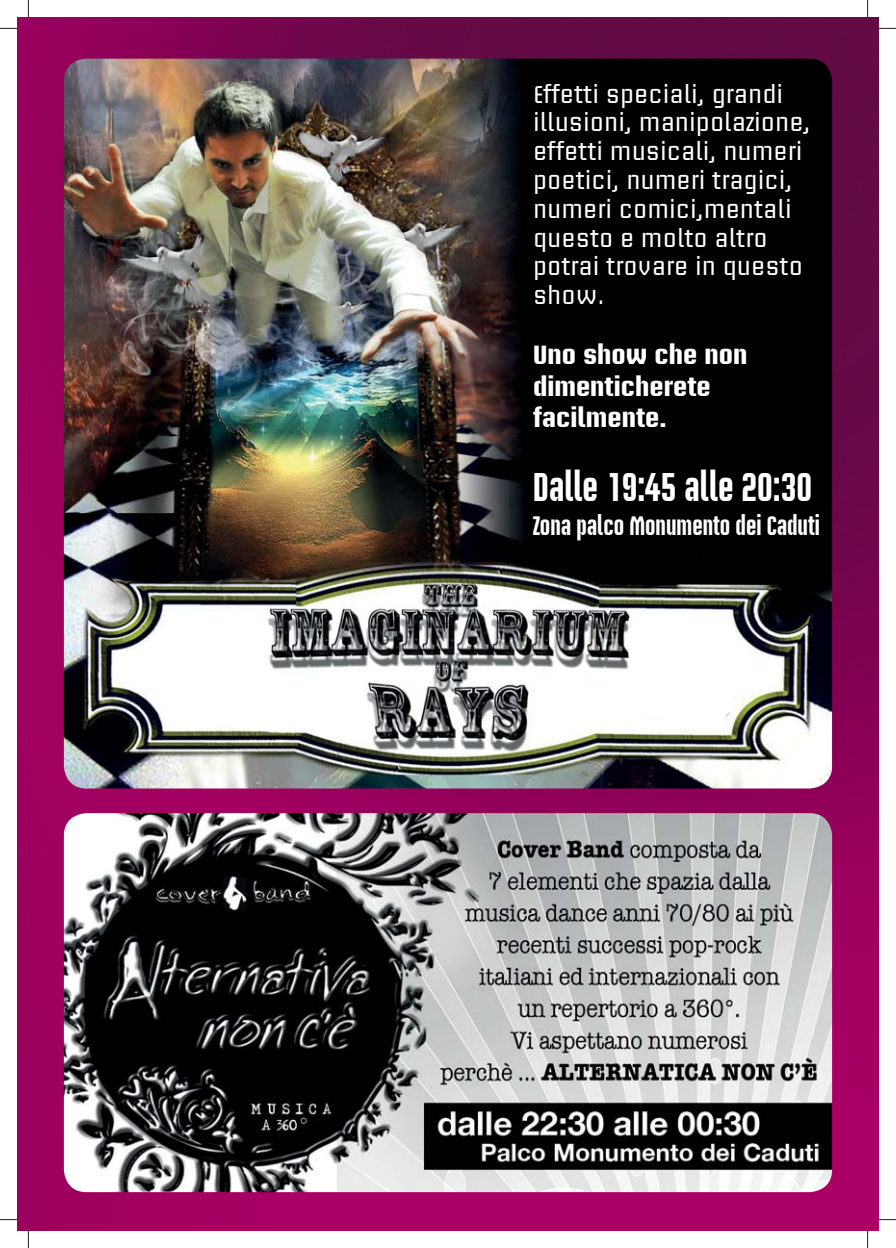
<style>
.page{position:relative;width:896px;height:1248px;background:#fff}
.page>*{position:absolute;margin:0;border:0;box-sizing:border-box;transform-origin:0 0}
.t1{font:39.6px "Briem Akademi MM 720 400";color:#fff;scale:.72 1}
.t2{font:26.4px "Briem Akademi MM 720 400";color:#fff;scale:.72 1}
.t3{font:26px/31.2px "Briem Akademi MM 720 400";color:#fff}
.t4{font:24px/28.8px "Briem Akademi MM 360 400";color:#fff}
</style>
<div class="page">
<img style="left:17px;top:17px;width:862px;height:1213px">
<img style="left:64px;top:813px;width:768px;height:378px;border-radius:23px">
<img style="left:64px;top:59px;width:768px;height:729px;border-radius:23px">
<svg style="left:0;top:28px;width:17px;height:1px"></svg>
<svg style="left:879px;top:28px;width:17px;height:1px"></svg>
<svg style="left:0;top:1219px;width:17px;height:1px"></svg>
<svg style="left:879px;top:1219px;width:17px;height:1px"></svg>
<svg style="left:28px;top:0;width:1px;height:17px"></svg>
<svg style="left:28px;top:1230px;width:1px;height:17px"></svg>
<svg style="left:867px;top:0;width:1px;height:17px"></svg>
<svg style="left:867px;top:1230px;width:1px;height:17px"></svg>
<p class="t4" style="left:533px;top:81px;width:279px">Effetti speciali, grandi illusioni, manipolazione, effetti musicali, numeri poetici, numeri tragici, numeri comici,mentali questo e molto altro potrai trovare in questo show.</p>
<p class="t3" style="left:533px;top:341px;width:216px">Uno show che non dimenticherete facilmente.</p>
<h1 class="t1" style="left:533px;top:468px;width:389px">Dalle 19:45 alle 20:30</h1>
<p class="t2" style="left:533px;top:513px;width:400px">Zona palco Monumento dei Caduti</p>
</div>
